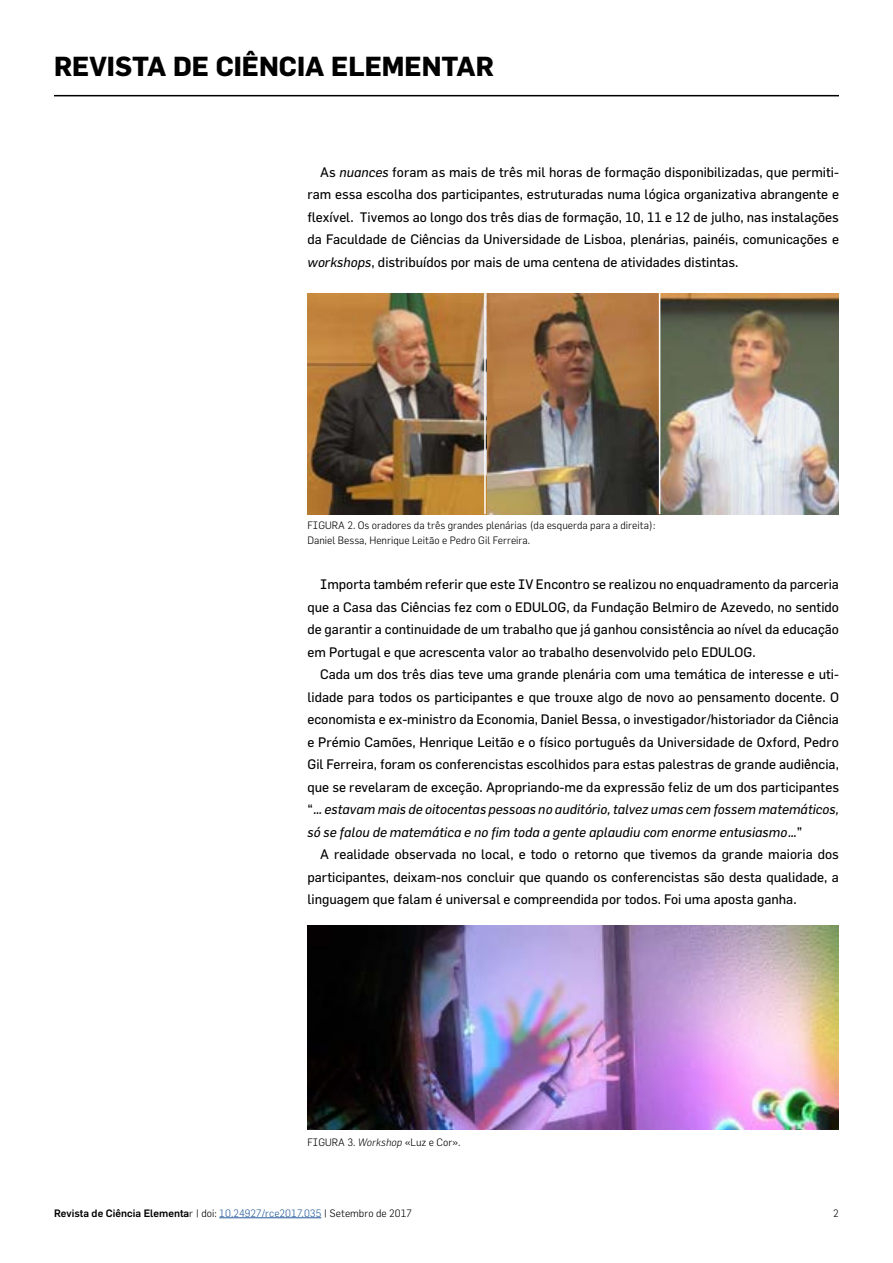
<style>
.page{position:relative;width:893px;height:1263px;background:#fff}
.page>*{position:absolute;margin:0;border:0;box-sizing:border-box;transform-origin:0 0}
.t1{font:700 27px "Flama";color:#000}
.t2{font:13.5px/22.5px "Flama";color:#000;text-align:justify}
.t3{font:300 10.5px/15px "Flama";color:#000}
.t4{font:500 10.5px "Flama";color:#000}
.s1{font-style:italic}
.s2{font-weight:300}
.s3{font-weight:300;color:#275b9b}
</style>
<div class="page">
<hr style="left:54px;top:95px;width:785px;height:1px;background:#000">
<hr style="left:219px;top:1217px;width:102px;height:1px;background:#275b9b">
<img style="left:307px;top:293px;width:352px;height:221px">
<img style="left:660px;top:293px;width:179px;height:221px">
<hr style="left:484px;top:293px;width:2px;height:221px;background:#fff">
<img style="left:307px;top:925px;width:532px;height:204px">
<h1 class="t1" style="left:54px;top:50px;width:441px">REVISTA DE CIÊNCIA ELEMENTAR</h1>
<p class="t2" style="left:307px;top:160px;width:533px;text-indent:13px">As <span class="s1">nuances</span> foram as mais de três mil horas de formação disponibilizadas, que permiti&shy;ram essa escolha dos participantes, estruturadas numa lógica organizativa abrangente e flexível. Tivemos ao longo dos três dias de formação, 10, 11 e 12 de julho, nas instalações da Faculdade de Ciências da Universidade de Lisboa, plenárias, painéis, comunicações e <span class="s1">workshops</span>, distribuídos por mais de uma centena de atividades distintas.</p>
<p class="t3" style="left:307px;top:518px;width:350px">FIGURA 2. Os oradores da três grandes plenárias (da esquerda para a direita):<br>Daniel Bessa, Henrique Leitão e Pedro Gil Ferreira.</p>
<p class="t2" style="left:307px;top:573px;width:533px;text-indent:13px">Importa também referir que este IV Encontro se realizou no enquadramento da parceria que a Casa das Ciências fez com o EDULOG, da Fundação Belmiro de Azevedo, no sentido de garantir a continuidade de um trabalho que já ganhou consistência ao nível da educação em Portugal e que acrescenta valor ao trabalho desenvolvido pelo EDULOG.</p>
<p class="t2" style="left:307px;top:663px;width:533px;text-indent:13px">Cada um dos três dias teve uma grande plenária com uma temática de interesse e uti&shy;lidade para todos os participantes e que trouxe algo de novo ao pensamento docente. O economista e ex-ministro da Economia, Daniel Bessa, o investigador/historiador da Ciência e Prémio Camões, Henrique Leitão e o físico português da Universidade de Oxford, Pedro Gil Ferreira, foram os conferencistas escolhidos para estas palestras de grande audiência, que se revelaram de exceção. Apropriando-me da expressão feliz de um dos participantes “<span class="s1">… estavam mais de oitocentas pessoas no auditório, talvez umas cem fossem matemáticos, só se falou de matemática e no fim toda a gente aplaudiu com enorme entusiasmo…</span>”</p>
<p class="t2" style="left:307px;top:843px;width:533px;text-indent:13px">A realidade observada no local, e todo o retorno que tivemos da grande maioria dos participantes, deixam-nos concluir que quando os conferencistas são desta qualidade, a linguagem que falam é universal e compreendida por todos. Foi uma aposta ganha.</p>
<p class="t3" style="left:307px;top:1134px;width:155px">FIGURA 3. <span class="s1">Workshop</span> «Luz e Cor».</p>
<p class="t4" style="left:54px;top:1206px;width:360px">Revista de Ciência Elementa<span class="s2">r | doi:</span> <span class="s3">10.24927/rce2017.035</span> <span class="s2">| Setembro de 2017</span></p>
<p class="t3" style="left:833px;top:1205px;width:7px">2</p>
</div>
